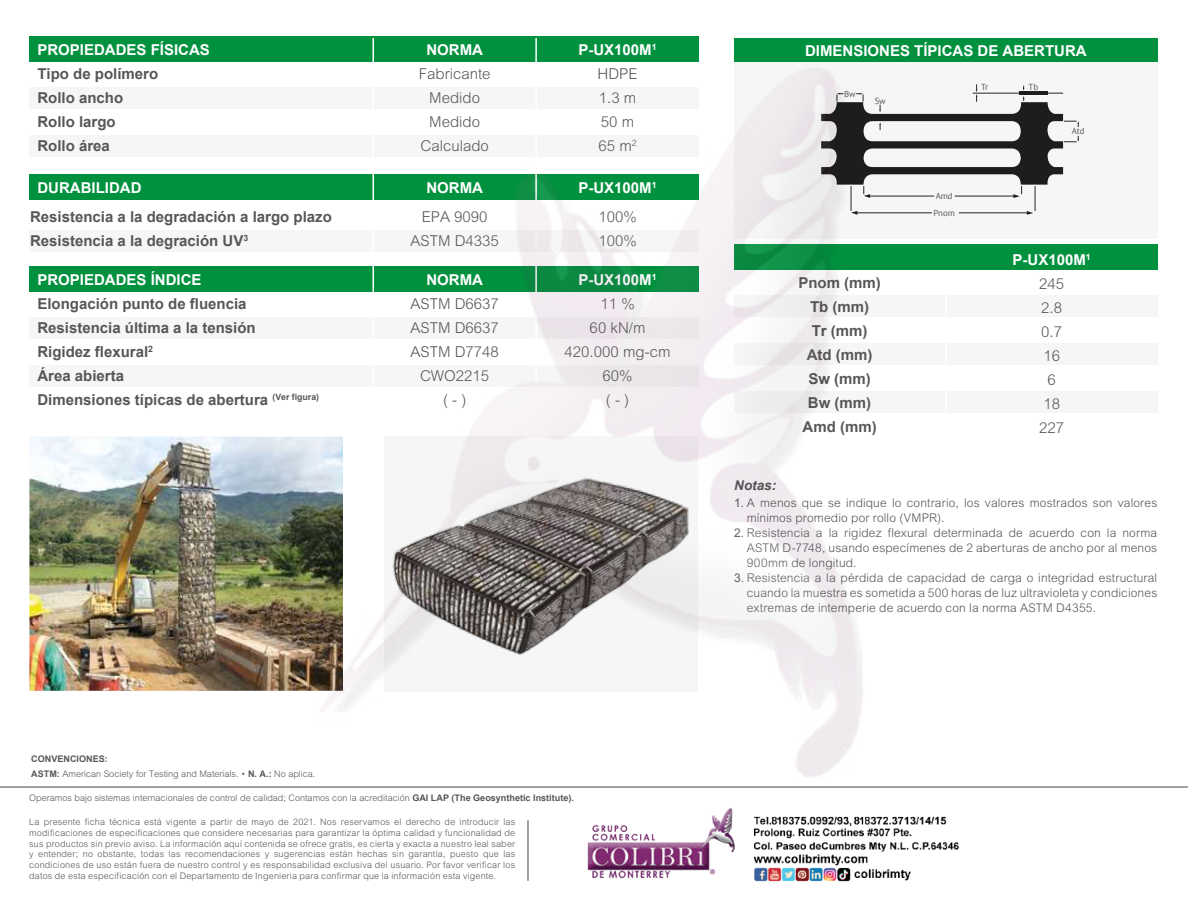
<style>
.page{position:relative;width:1188px;height:918px;background:#fff}
.page>*{position:absolute;margin:0;border:0;box-sizing:border-box;transform-origin:0 0}
.t1{font:700 15px/24px "Arial";color:#575756}
.t2{font:300 15px/24px "Arial MT Std";color:#575756;text-align:center}
.t3{font:700 15px "Arial";color:#fff}
.t4{font:italic 700 13.5px "Arial";color:#575756}
.t5{font:300 12px/15px "Arial MT Std";letter-spacing:.01em;color:#575756}
.t6{font:300 9px/10.8px "Arial MT Std";letter-spacing:.015em;color:#575756;text-align:justify}
.t7{font:700 9px "Arial";color:#575756}
.t8{font:8.7px/16.4px "PT Sans";color:#575756}
.s1{font-family:"Arial";font-weight:700}
.s2{font-family:"Arial";font-weight:400}
</style>
<div class="page">
<div style="left:29px;top:87px;width:670px;height:21px;background:#f6f6f6"></div>
<div style="left:29px;top:135px;width:670px;height:21px;background:#f6f6f6"></div>
<div style="left:29px;top:317px;width:670px;height:22px;background:#f6f6f6"></div>
<div style="left:29px;top:365px;width:670px;height:21px;background:#f6f6f6"></div>
<div style="left:29px;top:230px;width:670px;height:22px;background:#f6f6f6"></div>
<div style="left:734px;top:62px;width:424px;height:177px;background:#f6f6f6"></div>
<div style="left:29px;top:36px;width:670px;height:25px;background:#00913e"></div>
<div style="left:734px;top:296px;width:424px;height:21px;background:#f6f6f6"></div>
<div style="left:734px;top:344px;width:424px;height:21px;background:#f6f6f6"></div>
<div style="left:734px;top:392px;width:424px;height:21px;background:#f6f6f6"></div>
<div style="left:29px;top:266px;width:670px;height:26px;background:#00913e"></div>
<div style="left:29px;top:175px;width:670px;height:25px;background:#00913e"></div>
<div style="left:734px;top:38px;width:424px;height:24px;background:#00913e"></div>
<svg style="left:870px;top:84px;width:209px;height:131px"></svg>
<hr style="left:959px;top:213px;width:69px;height:1px;background:#2b2522">
<hr style="left:1019px;top:92px;width:29px;height:3px;background:#1d1d1b">
<img style="left:29px;top:437px;width:289px;height:254px">
<hr style="left:945px;top:261px;width:2px;height:156px;background:#fff">
<div style="left:734px;top:245px;width:424px;height:25px;background:#00913e"></div>
<hr style="left:373px;top:38px;width:1px;height:379px;background:#fff">
<hr style="left:535px;top:38px;width:2px;height:379px;background:#fff">
<hr style="left:0;top:786px;width:1188px;height:2px;background:#575756">
<hr style="left:527px;top:820px;width:2px;height:61px;background:#575756">
<img style="left:318px;top:68px;width:552px;height:709px">
<img style="left:753px;top:816px;width:206px;height:66px">
<img style="left:587px;top:808px;width:148px;height:71px">
<h1 class="t3" style="left:37px;top:40px;width:174px">PROPIEDADES FÍSICAS</h1>
<h1 class="t3" style="left:426px;top:40px;width:58px">NORMA</h1>
<h1 class="t3" style="left:578px;top:40px;width:80px">P-UX100M<sup>1</sup></h1>
<h1 class="t1" style="left:37px;top:62px;width:122px">Tipo de polímero<br>Rollo ancho<br>Rollo largo<br>Rollo área</h1>
<h1 class="t2" style="left:419px;top:62px;width:73px">Fabricante<br>Medido<br>Medido<br>Calculado</h1>
<h1 class="t2" style="left:598px;top:62px;width:41px;text-align:left">HDPE<br>1.3 m<br>50 m<br>65 m<sup>2</sup></h1>
<h1 class="t3" style="left:37px;top:178px;width:106px">DURABILIDAD</h1>
<h1 class="t3" style="left:426px;top:178px;width:58px">NORMA</h1>
<h1 class="t3" style="left:578px;top:178px;width:80px">P-UX100M<sup>1</sup></h1>
<h1 class="t1" style="left:30px;top:205px;width:303px">Resistencia a la degradación a largo plazo<br>Resistencia a la degración UV<sup>3</sup></h1>
<h1 class="t2" style="left:411px;top:204px;width:90px">EPA 9090<br>ASTM D4335</h1>
<h1 class="t2" style="left:598px;top:204px;width:40px;text-align:left">100%<br>100%</h1>
<h1 class="t3" style="left:37px;top:270px;width:166px">PROPIEDADES ÍNDICE</h1>
<h1 class="t3" style="left:426px;top:270px;width:58px">NORMA</h1>
<h1 class="t3" style="left:578px;top:270px;width:80px">P-UX100M<sup>1</sup></h1>
<h1 class="t1" style="left:37px;top:292px;width:283px">Elongación punto de fluencia<br>Resistencia última a la tensión<br>Rigidez flexural<sup>2<br></sup>Área abierta<br>Dimensiones típicas de abertura <sup>(Ver</sup> <sup>figura)</sup></h1>
<h1 class="t2" style="left:411px;top:291px;width:90px">ASTM D6637<br>ASTM D6637<br>ASTM D7748<br>CWO2215<br>( - )</h1>
<h1 class="t2" style="left:565px;top:291px;width:107px">11 %<br>60 kN/m<br>420.000 mg-cm<br>60%<br>( - )</h1>
<p class="t7" style="left:31px;top:753px;width:78px">CONVENCIONES:</p>
<p class="t6" style="left:31px;top:769px;width:286px"><span class="s1">ASTM:</span> American Society for Testing and Materials. • <span class="s1">N. A.:</span> No aplica.</p>
<p class="t6" style="left:29px;top:817px;width:488px">La presente ficha técnica está vigente a partir de mayo de 2021. Nos reservamos el derecho de introducir las modificaciones de especificaciones que considere necesarias para garantizar la óptima calidad y funcionalidad de sus productos sin previo aviso. La información aquí contenida se ofrece gratis, es cierta y exacta a nuestro leal saber y entender; no obstante, todas las recomendaciones y sugerencias están hechas sin garantía, puesto que las condiciones de uso están fuera de nuestro control y es responsabilidad exclusiva del usuario. Por favor verificar los datos de esta especificación con el Departamento de Ingenieria para confirmar que la información esta vigente.</p>
<p class="t6" style="left:29px;top:793px;width:546px">Operamos bajo sistemas internacionales de control de calidad; Contamos con la acreditación <span class="s1">GAI LAP (The Geosynthetic Institute).</span></p>
<h1 class="t3" style="left:805px;top:41px;width:283px">DIMENSIONES TÍPICAS DE ABERTURA</h1>
<p class="t8" style="left:844px;top:86px;width:13px">Bw</p>
<p class="t8" style="left:875px;top:92px;width:13px">Sw</p>
<p class="t8" style="left:934px;top:188px;width:23px">Amd<br>Pnom</p>
<p class="t8" style="left:981px;top:78px;width:8px">Tr</p>
<p class="t8" style="left:1029px;top:78px;width:11px">Tb</p>
<p class="t8" style="left:1072px;top:123px;width:14px">Atd</p>
<h1 class="t3" style="left:1013px;top:249px;width:80px">P-UX100M<sup>1</sup></h1>
<h2 class="t4" style="left:734px;top:476px;width:43px">Notas:</h2>
<h1 class="t1" style="left:798px;top:271px;width:84px;text-align:center">Pnom (mm)<br>Tb (mm)<br>Tr (mm)<br>Atd (mm)<br>Sw (mm)<br>Bw (mm)<br>Amd (mm)</h1>
<h1 class="t2" style="left:1039px;top:272px;width:27px">245<br>2.8<br>0.7<br>16<br>6<br>18<br>227</h1>
<h3 class="t5" style="left:734px;top:496px;width:425px"><span class="s2">1.</span> A menos que se indique lo contrario, los valores mostrados son valores</h3>
<h3 class="t5" style="left:734px;top:526px;width:424px"><span class="s2">2.</span> Resistencia a la rigidez flexural determinada de acuerdo con la norma</h3>
<h3 class="t5" style="left:734px;top:571px;width:424px"><span class="s2">3.</span> Resistencia a la pérdida de capacidad de carga o integridad estructural</h3>
<h3 class="t5" style="left:747px;top:511px;width:199px">mínimos promedio por rollo (VMPR).</h3>
<h3 class="t5" style="left:747px;top:541px;width:412px">ASTM D-7748, usando especímenes de 2 aberturas de ancho por al menos<br>900mm de longitud.</h3>
<h3 class="t5" style="left:747px;top:586px;width:412px">cuando la muestra es sometida a 500 horas de luz ultravioleta y condiciones extremas de intemperie de acuerdo con la norma ASTM D4355.</h3>
</div>
